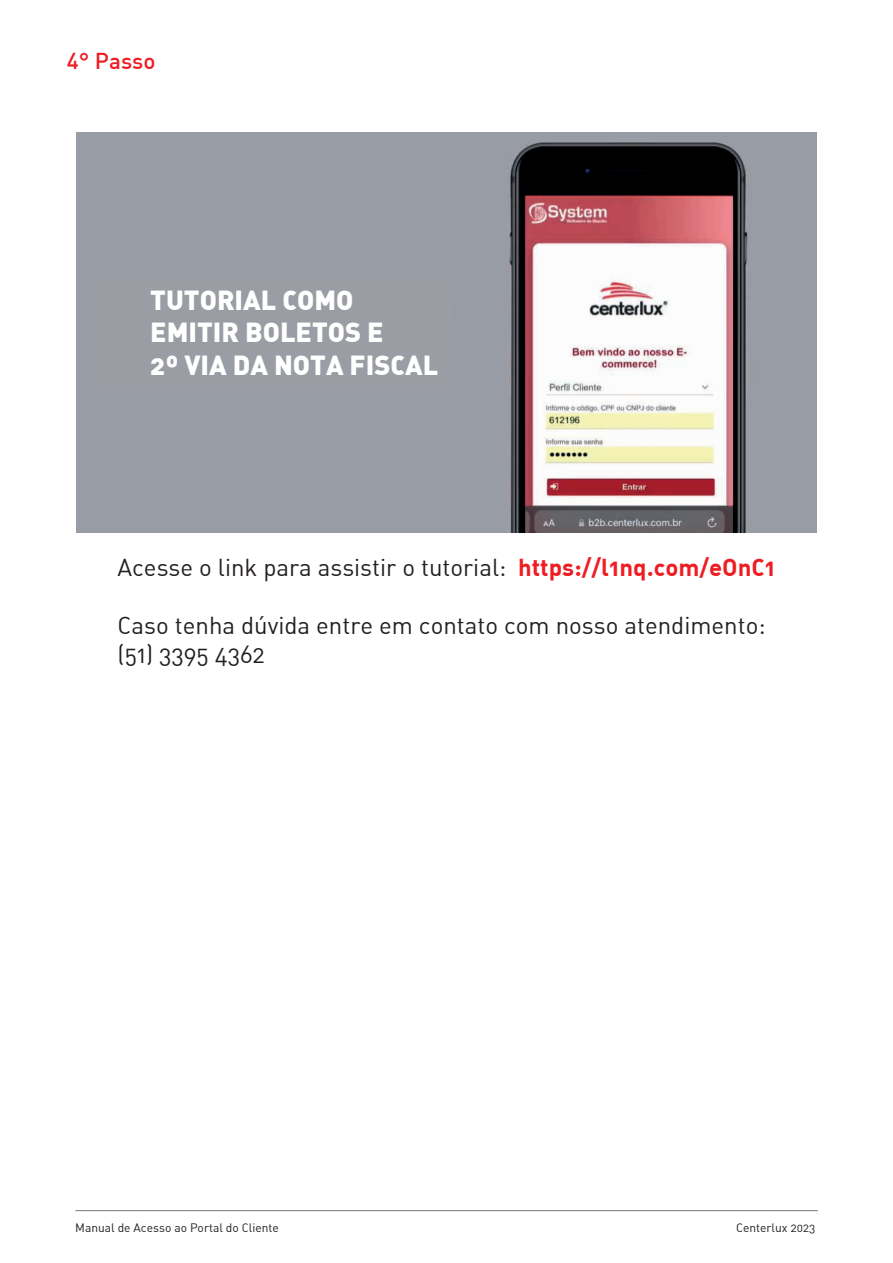
<style>
.page{position:relative;width:893px;height:1263px;background:#fff}
.page>*{position:absolute;margin:0;border:0;box-sizing:border-box;transform-origin:0 0}
.t1{font:900 27px/32.4px "DIN Alternate";color:#fff}
.t2{font:24px/28.8px "DIN Alternate";color:#231f20}
.t3{font:500 22.5px "DIN";color:#ee1d23}
.t4{font:12px "DIN Alternate";color:#231f20}
.s1{font-weight:700;color:#ee1d23}
</style>
<div class="page">
<hr style="left:75px;top:1210px;width:743px;height:1px;background:#808285">
<img style="left:76px;top:132px;width:741px;height:400px">
<div style="left:94px;top:279px;width:359px;height:112px;background:#9a9da4"></div>
<p class="t3" style="left:67px;top:46px;width:90px">4° Passo</p>
<p class="t1" style="left:150px;top:283px;width:289px">TUTORIAL COMO<br>EMITIR BOLETOS E<br>2º VIA DA NOTA FISCAL</p>
<p class="t2" style="left:118px;top:553px;width:659px">Acesse o link para assistir o tutorial: <span class="s1">https://l1nq.com/eOnC1</span></p>
<p class="t2" style="left:118px;top:610px;width:650px">Caso tenha dúvida entre em contato com nosso atendimento: (51) 3395 4362</p>
<p class="t4" style="left:75px;top:1220px;width:205px">Manual de Acesso ao Portal do Cliente</p>
<p class="t4" style="left:736px;top:1220px;width:81px">Centerlux 2023</p>
</div>
